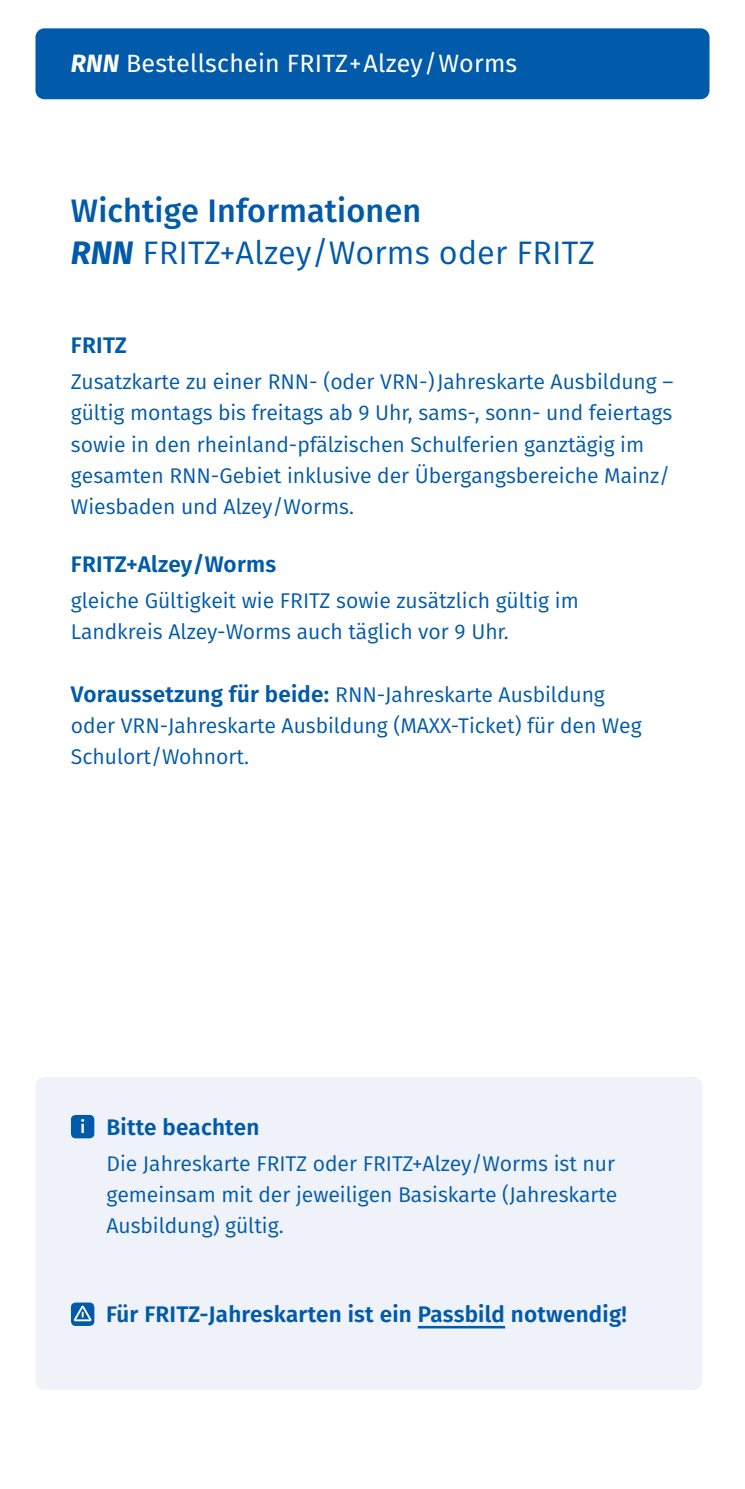
<style>
.page{position:relative;width:745px;height:1489px;background:#fff}
.page>*{position:absolute;margin:0;border:0;box-sizing:border-box;transform-origin:0 0}
._02_A_SUBLINE{font:32.5px "Fira Sans";letter-spacing:.005em;color:#015aaa}
._02_A_HEADLINE{font:500 32.5px "Fira Sans";letter-spacing:.005em;color:#015aaa}
._00_ORIENTIERUNG{font:25px "Fira Sans";letter-spacing:.01em;color:#fff}
._04_Zwischenheadline{font:600 22.5px "Fira Sans";letter-spacing:.01em;color:#015aaa}
._05_Kastenhead{font:600 22.5px "Fira Sans";letter-spacing:.01em;color:#015aaa}
._03_Fließtext{font:21.25px/31.2px "Fira Sans";color:#015aaa}
._04_Zwischenheadline-2{font:21.25px/31.2px "Fira Sans";color:#015aaa}
._05_Kastentext{font:21.25px/31.2px "Fira Sans";color:#015aaa;text-align:justify}
.s1{font-weight:700;font-style:italic}
.s2{font-weight:600;font-size:22.5px}
</style>
<div class="page">
<div style="left:35px;top:1076px;width:667px;height:313px;background:#eff2f9;border-radius:9px"></div>
<div style="left:35px;top:28px;width:674px;height:71px;background:#015aaa;border-radius:9px"></div>
<hr style="left:417px;top:1325px;width:88px;height:3px;background:#015aaa">
<svg style="left:71px;top:1114px;width:23px;height:24px"></svg>
<div style="left:71px;top:1302px;width:23px;height:23px;background:#015aaa;border-radius:5px"></div>
<svg style="left:73px;top:1303px;width:20px;height:19px"></svg>
<p class="_00_ORIENTIERUNG" style="left:71px;top:45px;width:447px"><span class="s1">RNN</span> Bestellschein FRITZ+Alzey/Worms</p>
<p class="_02_A_HEADLINE" style="left:71px;top:184px;width:351px">Wichtige Informationen</p>
<p class="_02_A_SUBLINE" style="left:71px;top:228px;width:525px"><span class="s1">RNN</span> FRITZ+Alzey/Worms oder FRITZ</p>
<p class="_04_Zwischenheadline" style="left:71px;top:326px;width:58px">FRITZ</p>
<p class="_03_Fließtext" style="left:71px;top:365px;width:603px">Zusatzkarte zu einer RNN- (oder VRN-)Jahreskarte Ausbildung – gültig montags bis freitags ab 9 Uhr, sams-, sonn- und feiertags sowie in den rheinland-pfälzischen Schulferien ganztägig im gesamten RNN-Gebiet inklusive der Übergangsbereiche Mainz/ Wiesbaden und Alzey/Worms.</p>
<p class="_04_Zwischenheadline" style="left:71px;top:545px;width:206px">FRITZ+Alzey/Worms</p>
<p class="_03_Fließtext" style="left:71px;top:584px;width:509px">gleiche Gültigkeit wie FRITZ sowie zusätzlich gültig im<br>Landkreis Alzey-Worms auch täglich vor 9 Uhr.</p>
<p class="_04_Zwischenheadline-2" style="left:71px;top:678px;width:572px"><span class="s2">Voraussetzung für beide:</span> RNN-Jahreskarte Ausbildung oder VRN-Jahreskarte Ausbildung (MAXX-Ticket) für den Weg<br>Schulort/Wohnort.</p>
<p class="_05_Kastenhead" style="left:106px;top:1108px;width:154px">Bitte beachten</p>
<p class="_05_Kastentext" style="left:106px;top:1147px;width:512px">Die Jahreskarte FRITZ oder FRITZ+Alzey/Worms ist nur gemeinsam mit der jeweiligen Basiskarte (Jahreskarte Ausbildung) gültig.</p>
<p class="_04_Zwischenheadline" style="left:106px;top:1295px;width:522px">Für FRITZ-Jahreskarten ist ein Passbild notwendig!</p>
</div>
